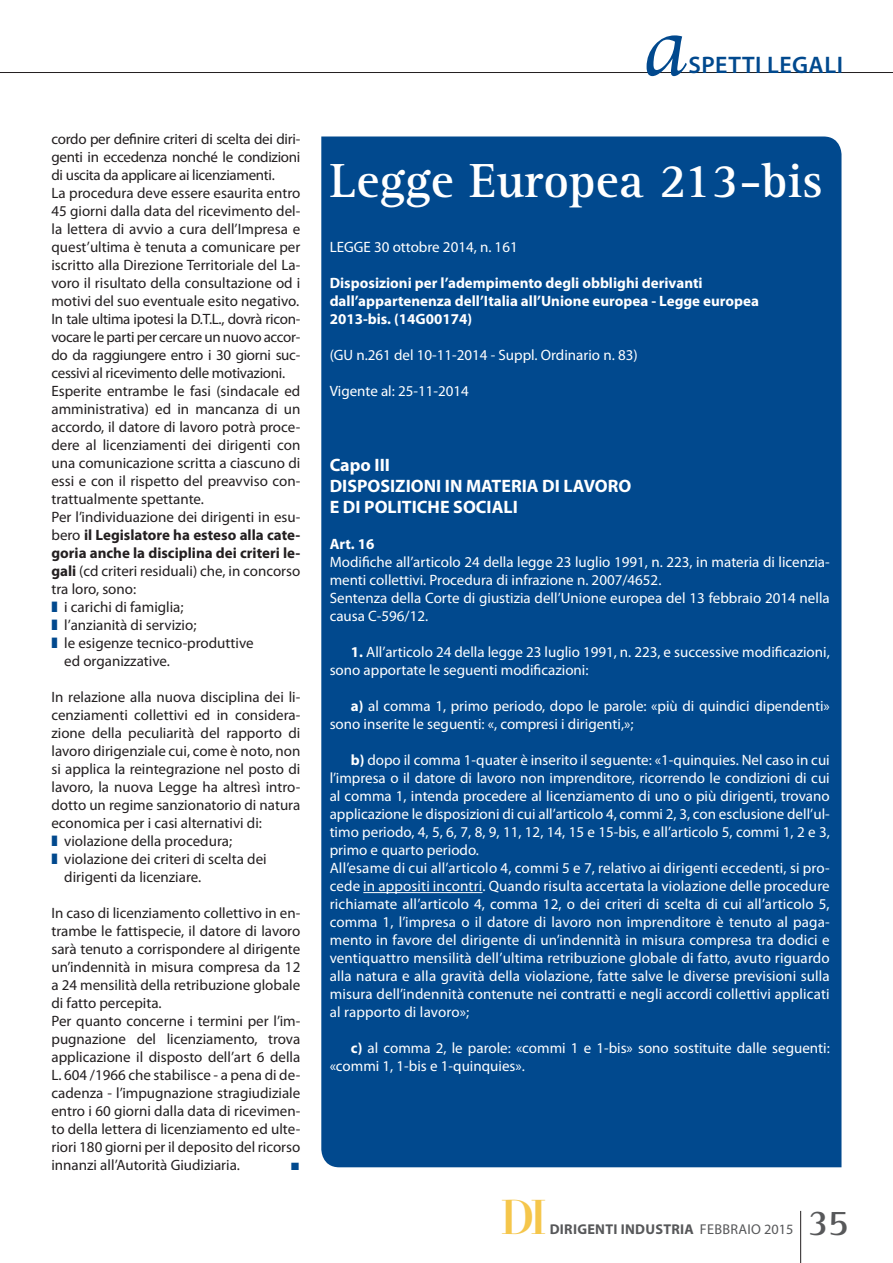
<style>
.page{position:relative;width:893px;height:1263px;background:#fff}
.page>*{position:absolute;margin:0;border:0;box-sizing:border-box;transform-origin:0 0}
.t1{font:85.8px "Apple Chancery";color:#01498e}
.t2{font:700 49.5px "Rotis Serif Std";color:#fff}
.t3{font:700 48px "Didot LT Std";color:#f5c64b;scale:.85 1}
.t4{font:700 37.5px "Rotis Serif Std";color:#57585a}
.t5{font:600 24px "Myriad Pro";letter-spacing:.02em;color:#01498e}
.t6{font:700 18px/21px "Myriad Pro";color:#fff}
.t7{font:15px/18px "Myriad Pro";color:#fff}
.t8{font:15px/18px "Myriad Pro";color:#231f20}
.t9{font:15px "Myriad Pro";letter-spacing:-.02em;color:#231f20}
.t10{font:700 15px/18px "Myriad Pro";color:#fff}
.t11{font:700 15px "Myriad Pro";color:#231f20}
.t12{font:700 14.25px "Myriad Pro";letter-spacing:.02em;color:#57585a}
.t13{font:10.5px "Zapf Dingbats Std";color:#01498e}
.s1{font-weight:400}
.s2{font-weight:700}
.s3{color:#01498e}
</style>
<div class="page">
<hr style="left:800px;top:1211px;width:1px;height:52px;background:#231f20">
<hr style="left:0;top:72px;width:893px;height:1px;background:#231f20">
<div style="left:321px;top:136px;width:520px;height:1031px;background:#01498e"></div>
<hr style="left:363px;top:892px;width:119px;height:1px;background:#fff">
<p class="t9" style="left:51px;top:130px;width:250px">cordo per definire criteri di scelta dei diri-</p>
<p class="t9" style="left:51px;top:148px;width:250px">genti in eccedenza nonché le condizioni</p>
<p class="t9" style="left:51px;top:166px;width:225px">di uscita da applicare ai licenziamenti.</p>
<p class="t8" style="left:51px;top:184px;width:250px">La procedura deve essere esaurita entro</p>
<p class="t8" style="left:51px;top:202px;width:250px">45 giorni dalla data del ricevimento del-</p>
<p class="t8" style="left:51px;top:220px;width:250px">la lettera di avvio a cura dell’Impresa e</p>
<p class="t8" style="left:51px;top:238px;width:250px">quest’ultima è tenuta a comunicare per</p>
<p class="t8" style="left:51px;top:256px;width:250px">iscritto alla Direzione Territoriale del La-</p>
<p class="t8" style="left:51px;top:274px;width:250px">voro il risultato della consultazione od i</p>
<p class="t8" style="left:51px;top:292px;width:249px">motivi del suo eventuale esito negativo.</p>
<p class="t9" style="left:51px;top:310px;width:250px">In tale ultima ipotesi la D.T.L., dovrà ricon-</p>
<p class="t9" style="left:51px;top:328px;width:250px">vocare le parti per cercare un nuovo accor-</p>
<p class="t9" style="left:51px;top:346px;width:250px">do da raggiungere entro i 30 giorni suc-</p>
<p class="t9" style="left:51px;top:364px;width:235px">cessivi al ricevimento delle motivazioni.</p>
<p class="t8" style="left:51px;top:382px;width:250px">Esperite entrambe le fasi (sindacale ed</p>
<p class="t8" style="left:51px;top:400px;width:250px">amministrativa) ed in mancanza di un</p>
<p class="t8" style="left:51px;top:418px;width:250px">accordo, il datore di lavoro potrà proce-</p>
<p class="t8" style="left:51px;top:436px;width:250px">dere al licenziamenti dei dirigenti con</p>
<p class="t8" style="left:51px;top:454px;width:250px">una comunicazione scritta a ciascuno di</p>
<p class="t8" style="left:51px;top:472px;width:250px">essi e con il rispetto del preavviso con-</p>
<p class="t8" style="left:51px;top:490px;width:154px">trattualmente spettante.</p>
<p class="t8" style="left:51px;top:508px;width:250px">Per l’individuazione dei dirigenti in esu-</p>
<p class="t11" style="left:51px;top:525px;width:250px"><span class="s1">bero</span> il Legislatore ha esteso alla cate-</p>
<p class="t11" style="left:51px;top:543px;width:250px">goria anche la disciplina dei criteri le-</p>
<p class="t8" style="left:51px;top:562px;width:250px"><span class="s2">gali</span> (cd criteri residuali) che, in concorso</p>
<p class="t8" style="left:51px;top:580px;width:86px">tra loro, sono:</p>
<p class="t8" style="left:51px;top:598px;width:134px"><span class="s3">❚</span> i carichi di famiglia;</p>
<p class="t8" style="left:51px;top:616px;width:147px"><span class="s3">❚</span> l’anzianità di servizio;</p>
<p class="t8" style="left:51px;top:634px;width:204px"><span class="s3">❚</span> le esigenze tecnico-produttive</p>
<p class="t8" style="left:64px;top:652px;width:107px">ed organizzative.</p>
<p class="t8" style="left:51px;top:688px;width:250px">In relazione alla nuova disciplina dei li-</p>
<p class="t8" style="left:51px;top:706px;width:250px">cenziamenti collettivi ed in considera-</p>
<p class="t8" style="left:51px;top:724px;width:250px">zione della peculiarità del rapporto di</p>
<p class="t8" style="left:51px;top:742px;width:250px">lavoro dirigenziale cui, come è noto, non</p>
<p class="t8" style="left:51px;top:760px;width:250px">si applica la reintegrazione nel posto di</p>
<p class="t8" style="left:51px;top:778px;width:250px">lavoro, la nuova Legge ha altresì intro-</p>
<p class="t8" style="left:51px;top:796px;width:250px">dotto un regime sanzionatorio di natura</p>
<p class="t8" style="left:51px;top:814px;width:212px">economica per i casi alternativi di:</p>
<p class="t8" style="left:51px;top:832px;width:182px"><span class="s3">❚</span> violazione della procedura;</p>
<p class="t8" style="left:51px;top:850px;width:217px"><span class="s3">❚</span> violazione dei criteri di scelta dei</p>
<p class="t8" style="left:64px;top:868px;width:139px">dirigenti da licenziare.</p>
<p class="t8" style="left:51px;top:904px;width:250px">In caso di licenziamento collettivo in en&shy;trambe le fattispecie, il datore di lavoro sarà tenuto a corrispondere al dirigente un’indennità in misura compresa da 12 a 24 mensilità della retribuzione globale di fatto percepita.<br>Per quanto concerne i termini per l’im&shy;pugnazione del licenziamento, trova applicazione il disposto dell’art 6 della L. 604 /1966 che stabilisce - a pena di de&shy;cadenza - l’impugnazione stragiudiziale entro i 60 giorni dalla data di ricevimen&shy;to della lettera di licenziamento ed ulte&shy;riori 180 giorni per il deposito del ricorso innanzi all’Autorità Giudiziaria.</p>
<p class="t13" style="left:291px;top:1161px;width:9px">■</p>
<h1 class="t1" style="left:642px;top:-21px;width:46px">a</h1>
<h3 class="t5" style="left:688px;top:49px;width:156px">SPETTI LEGALI</h3>
<h2 class="t2" style="left:330px;top:151px;width:494px">Legge Europea 213-bis</h2>
<p class="t7" style="left:330px;top:238px;width:190px">LEGGE 30 ottobre 2014, n. 161</p>
<p class="t10" style="left:330px;top:273px;width:431px">Disposizioni per l’adempimento degli obblighi derivanti dall’appartenenza dell’Italia all’Unione europea - Legge europea<br>2013-bis. (14G00174)</p>
<p class="t7" style="left:330px;top:346px;width:309px">(GU n.261 del 10-11-2014 - Suppl. Ordinario n. 83)</p>
<p class="t7" style="left:330px;top:382px;width:141px">Vigente al: 25-11-2014</p>
<p class="t6" style="left:330px;top:454px;width:303px">Capo III<br>DISPOSIZIONI IN MATERIA DI LAVORO<br>E DI POLITICHE SOCIALI</p>
<p class="t10" style="left:330px;top:534px;width:46px">Art. 16</p>
<p class="t7" style="left:330px;top:553px;width:502px">Modifiche all’articolo 24 della legge 23 luglio 1991, n. 223, in materia di licenzia&shy;menti collettivi. Procedura di infrazione n. 2007/4652.<br>Sentenza della Corte di giustizia dell’Unione europea del 13 febbraio 2014 nella causa C-596/12.</p>
<p class="t7" style="left:330px;top:643px;width:502px;text-indent:21px"><span class="s2">1.</span> All’articolo 24 della legge 23 luglio 1991, n. 223, e successive modificazioni, sono apportate le seguenti modificazioni:</p>
<p class="t7" style="left:330px;top:697px;width:502px;text-indent:21px"><span class="s2">a)</span> al comma 1, primo periodo, dopo le parole: «più di quindici dipendenti» sono inserite le seguenti: «, compresi i dirigenti,»;</p>
<p class="t7" style="left:330px;top:751px;width:502px;text-indent:21px"><span class="s2">b)</span> dopo il comma 1-quater è inserito il seguente: «1-quinquies. Nel caso in cui l’impresa o il datore di lavoro non imprenditore, ricorrendo le condizioni di cui al comma 1, intenda procedere al licenziamento di uno o più dirigenti, trovano applicazione le disposizioni di cui all’articolo 4, commi 2, 3, con esclusione dell’ul&shy;timo periodo, 4, 5, 6, 7, 8, 9, 11, 12, 14, 15 e 15-bis, e all’articolo 5, commi 1, 2 e 3, primo e quarto periodo.<br>All’esame di cui all’articolo 4, commi 5 e 7, relativo ai dirigenti eccedenti, si pro&shy;cede in appositi incontri. Quando risulta accertata la violazione delle procedure richiamate all’articolo 4, comma 12, o dei criteri di scelta di cui all’articolo 5, comma 1, l’impresa o il datore di lavoro non imprenditore è tenuto al paga&shy;mento in favore del dirigente di un’indennità in misura compresa tra dodici e ventiquattro mensilità dell’ultima retribuzione globale di fatto, avuto riguardo alla natura e alla gravità della violazione, fatte salve le diverse previsioni sulla misura dell’indennità contenute nei contratti e negli accordi collettivi applicati al rapporto di lavoro»;</p>
<p class="t7" style="left:330px;top:1039px;width:502px;text-indent:21px"><span class="s2">c)</span> al comma 2, le parole: «commi 1 e 1-bis» sono sostituite dalle seguenti: «commi 1, 1-bis e 1-quinquies».</p>
<h3 class="t3" style="left:501px;top:1188px;width:55px">DI</h3>
<p class="t12" style="left:550px;top:1220px;width:245px">Dirigenti Industria <span class="s1">FEBBRAIO 2015</span></p>
<h3 class="t4" style="left:808px;top:1200px;width:42px">35</h3>
</div>
